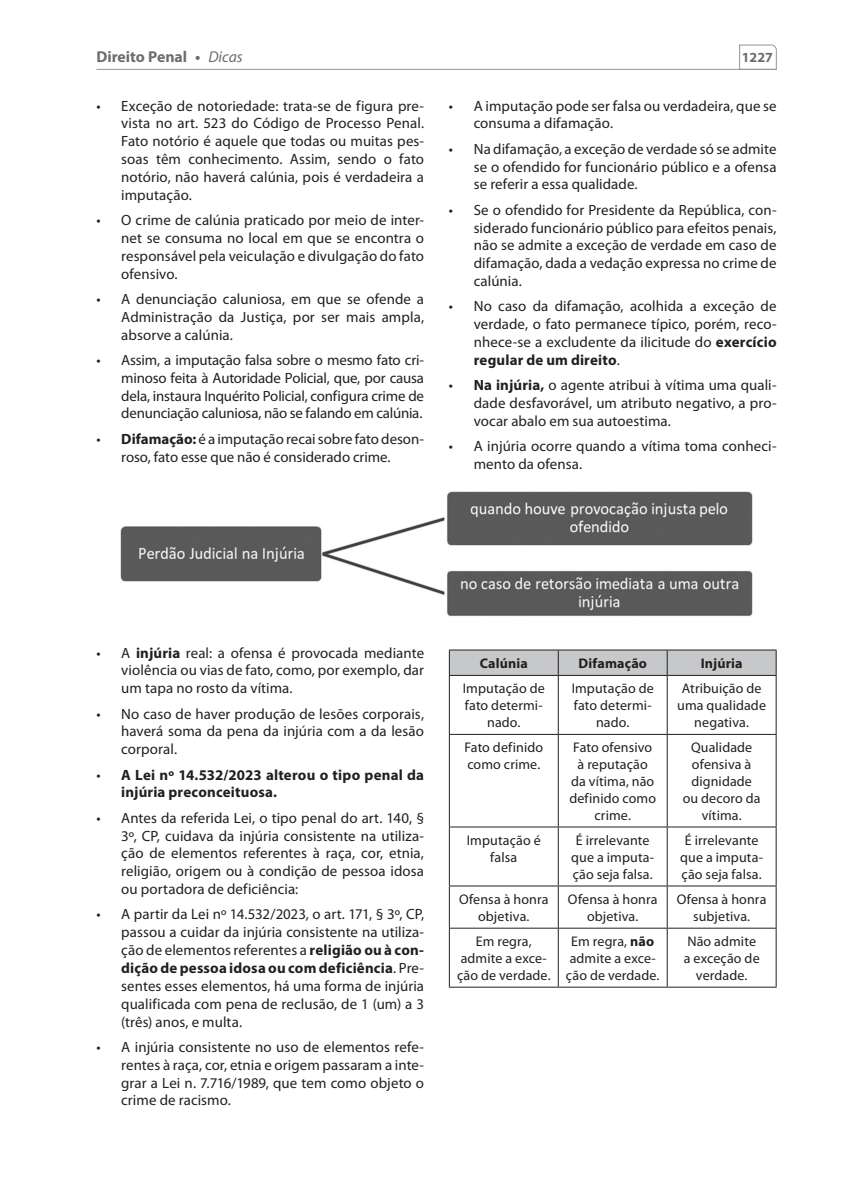
<style>
.page{position:relative;width:844px;height:1194px;background:#fff}
.page>*{position:absolute;margin:0;border:0;box-sizing:border-box;transform-origin:0 0}
.t1{font:700 15.75px "Myriad Pro";color:#6c6d70}
.ALTERNATIVA{font:14.88px/17.8px "Myriad Pro";letter-spacing:.005em;color:#231f20;text-align:justify}
.ALTERNATIVA-2{font:700 14.88px/17.8px "Myriad Pro";letter-spacing:.01em;color:#231f20}
.TABELA_8{font:14px/16.8px "Myriad Pro";letter-spacing:.01em;color:#231f20;text-align:center}
.Tabela_titulo{font:700 14px "Myriad Pro";letter-spacing:.015em;color:#231f20}
.t2{font:700 14px "Myriad Pro";color:#6c6d70}
.s1{font-weight:400;font-style:italic}
.s2{font-weight:700}
.s3{font-weight:400}
</style>
<div class="page">
<hr style="left:96px;top:69px;width:680px;height:1px;background:#939598">
<svg style="left:738px;top:45px;width:38px;height:25px"></svg>
<img style="left:120px;top:491px;width:633px;height:125px">
<svg style="left:450px;top:676px;width:325px;height:311px"></svg>
<hr style="left:449px;top:734px;width:109px;height:1px;background:#231f20">
<hr style="left:558px;top:734px;width:109px;height:1px;background:#231f20">
<hr style="left:667px;top:734px;width:109px;height:1px;background:#231f20">
<hr style="left:449px;top:826px;width:109px;height:1px;background:#231f20">
<hr style="left:558px;top:826px;width:109px;height:1px;background:#231f20">
<hr style="left:667px;top:826px;width:109px;height:1px;background:#231f20">
<hr style="left:449px;top:885px;width:109px;height:1px;background:#231f20">
<hr style="left:558px;top:885px;width:109px;height:1px;background:#231f20">
<hr style="left:667px;top:885px;width:109px;height:1px;background:#231f20">
<hr style="left:449px;top:928px;width:109px;height:1px;background:#231f20">
<hr style="left:558px;top:928px;width:109px;height:1px;background:#231f20">
<hr style="left:667px;top:928px;width:109px;height:1px;background:#231f20">
<hr style="left:557px;top:676px;width:1px;height:58px;background:#231f20">
<hr style="left:666px;top:676px;width:1px;height:58px;background:#231f20">
<hr style="left:557px;top:735px;width:1px;height:91px;background:#231f20">
<hr style="left:666px;top:735px;width:1px;height:91px;background:#231f20">
<hr style="left:557px;top:827px;width:1px;height:58px;background:#231f20">
<hr style="left:666px;top:827px;width:1px;height:58px;background:#231f20">
<hr style="left:557px;top:886px;width:1px;height:42px;background:#231f20">
<hr style="left:666px;top:886px;width:1px;height:42px;background:#231f20">
<hr style="left:557px;top:928px;width:1px;height:59px;background:#231f20">
<hr style="left:666px;top:928px;width:1px;height:59px;background:#231f20">
<hr style="left:449px;top:676px;width:1px;height:58px;background:#231f20">
<hr style="left:775px;top:676px;width:1px;height:58px;background:#231f20">
<hr style="left:449px;top:735px;width:1px;height:91px;background:#231f20">
<hr style="left:775px;top:735px;width:1px;height:91px;background:#231f20">
<hr style="left:449px;top:827px;width:1px;height:58px;background:#231f20">
<hr style="left:775px;top:827px;width:1px;height:58px;background:#231f20">
<hr style="left:449px;top:886px;width:1px;height:42px;background:#231f20">
<hr style="left:775px;top:886px;width:1px;height:42px;background:#231f20">
<hr style="left:449px;top:928px;width:1px;height:59px;background:#231f20">
<hr style="left:775px;top:928px;width:1px;height:59px;background:#231f20">
<hr style="left:449px;top:987px;width:109px;height:1px;background:#231f20">
<hr style="left:558px;top:987px;width:109px;height:1px;background:#231f20">
<hr style="left:667px;top:987px;width:109px;height:1px;background:#231f20">
<hr style="left:449px;top:649px;width:109px;height:1px;background:#231f20">
<hr style="left:558px;top:649px;width:109px;height:1px;background:#231f20">
<hr style="left:667px;top:649px;width:109px;height:1px;background:#231f20">
<svg style="left:449px;top:650px;width:327px;height:25px;background:#c1c2c4"></svg>
<hr style="left:449px;top:675px;width:109px;height:1px;background:#231f20">
<hr style="left:558px;top:675px;width:109px;height:1px;background:#231f20">
<hr style="left:667px;top:675px;width:109px;height:1px;background:#231f20">
<p class="t1" style="left:96px;top:46px;width:148px">Direito Penal • <span class="s1">Dicas</span></p>
<p class="t2" style="left:741px;top:49px;width:33px">1227</p>
<p class="ALTERNATIVA" style="left:121px;top:97px;width:304px;text-indent:-25px">• Exceção de notoriedade: trata-se de figura pre&shy;vista no art. 523 do Código de Processo Penal.<br>Fato notório é aquele que todas ou muitas pes&shy;soas têm conhecimento. Assim, sendo o fato notório, não haverá calúnia, pois é verdadeira a imputação.</p>
<p class="ALTERNATIVA" style="left:121px;top:211px;width:304px;text-indent:-25px">• O crime de calúnia praticado por meio de inter&shy;net se consuma no local em que se encontra o responsável pela veiculação e divulgação do fato ofensivo.</p>
<p class="ALTERNATIVA" style="left:121px;top:290px;width:304px;text-indent:-25px">• A denunciação caluniosa, em que se ofende a Administração da Justiça, por ser mais ampla, absorve a calúnia.</p>
<p class="ALTERNATIVA" style="left:121px;top:351px;width:304px;text-indent:-25px">• Assim, a imputação falsa sobre o mesmo fato cri&shy;minoso feita à Autoridade Policial, que, por causa dela, instaura Inquérito Policial, configura crime de denunciação caluniosa, não se falando em calúnia.</p>
<p class="ALTERNATIVA" style="left:96px;top:430px;width:329px;text-align:center">• <span class="s2">Difamação:</span> é a imputação recai sobre fato deson&shy;roso, fato esse que não é considerado crime.</p>
<p class="ALTERNATIVA" style="left:473px;top:97px;width:304px;text-indent:-25px">• A imputação pode ser falsa ou verdadeira, que se consuma a difamação.</p>
<p class="ALTERNATIVA" style="left:473px;top:140px;width:304px;text-indent:-25px">• Na difamação, a exceção de verdade só se admite se o ofendido for funcionário público e a ofensa se referir a essa qualidade.</p>
<p class="ALTERNATIVA" style="left:473px;top:201px;width:304px;text-indent:-25px">• Se o ofendido for Presidente da República, con&shy;siderado funcionário público para efeitos penais, não se admite a exceção de verdade em caso de difamação, dada a vedação expressa no crime de calúnia.</p>
<p class="ALTERNATIVA" style="left:473px;top:298px;width:304px;text-indent:-25px">• No caso da difamação, acolhida a exceção de verdade, o fato permanece típico, porém, reco&shy;nhece-se a excludente da ilicitude do <span class="s2">exercício regular de um direito</span>.</p>
<p class="ALTERNATIVA" style="left:473px;top:377px;width:304px;text-indent:-25px">• <span class="s2">Na injúria,</span> o agente atribui à vítima uma quali&shy;dade desfavorável, um atributo negativo, a pro&shy;vocar abalo em sua autoestima.</p>
<p class="ALTERNATIVA" style="left:473px;top:438px;width:304px;text-indent:-25px">• A injúria ocorre quando a vítima toma conheci&shy;mento da ofensa.</p>
<p class="ALTERNATIVA" style="left:121px;top:644px;width:304px;text-indent:-25px">• A <span class="s2">injúria</span> real: a ofensa é provocada mediante violência ou vias de fato, como, por exemplo, dar um tapa no rosto da vítima.</p>
<p class="ALTERNATIVA" style="left:121px;top:705px;width:304px;text-indent:-25px">• No caso de haver produção de lesões corporais, haverá soma da pena da injúria com a da lesão corporal.</p>
<p class="ALTERNATIVA-2" style="left:121px;top:765px;width:304px;text-indent:-25px"><span class="s3">•</span> A Lei nº 14.532/2023 alterou o tipo penal da injúria preconceituosa.</p>
<p class="ALTERNATIVA" style="left:121px;top:809px;width:304px;text-indent:-25px">• Antes da referida Lei, o tipo penal do art. 140, § 3º, CP, cuidava da injúria consistente na utiliza&shy;ção de elementos referentes à raça, cor, etnia, religião, origem ou à condição de pessoa idosa ou portadora de deficiência:</p>
<p class="ALTERNATIVA" style="left:121px;top:906px;width:304px;text-indent:-25px">• A partir da Lei nº 14.532/2023, o art. 171, § 3º, CP, passou a cuidar da injúria consistente na utiliza&shy;ção de elementos referentes a <span class="s2">religião ou à con&shy;dição de pessoa idosa ou com deficiência</span>. Pre&shy;sentes esses elementos, há uma forma de injúria qualificada com pena de reclusão, de 1 (um) a 3 (três) anos, e multa.</p>
<p class="ALTERNATIVA" style="left:121px;top:1038px;width:304px;text-indent:-25px">• A injúria consistente no uso de elementos refe&shy;rentes à raça, cor, etnia e origem passaram a inte&shy;grar a Lei n. 7.716/1989, que tem como objeto o crime de racismo.</p>
<p class="Tabela_titulo" style="left:479px;top:654px;width:50px">Calúnia</p>
<p class="Tabela_titulo" style="left:578px;top:654px;width:70px">Difamação</p>
<p class="Tabela_titulo" style="left:700px;top:654px;width:43px">Injúria</p>
<p class="TABELA_8" style="left:462px;top:680px;width:83px">Imputação de fato determi&shy;nado.</p>
<p class="TABELA_8" style="left:571px;top:680px;width:83px">Imputação de fato determi&shy;nado.</p>
<p class="TABELA_8" style="left:677px;top:680px;width:90px">Atribuição de uma qualidade negativa.</p>
<p class="TABELA_8" style="left:464px;top:739px;width:80px;text-align:left">Fato definido como crime.</p>
<p class="TABELA_8" style="left:569px;top:739px;width:88px">Fato ofensivo à reputação da vítima, não definido como crime.</p>
<p class="TABELA_8" style="left:682px;top:739px;width:79px">Qualidade ofensiva à dignidade ou decoro da vítima.</p>
<p class="TABELA_8" style="left:466px;top:832px;width:75px">Imputação é falsa</p>
<p class="TABELA_8" style="left:571px;top:832px;width:84px">É irrelevante que a imputa&shy;ção seja falsa.</p>
<p class="TABELA_8" style="left:680px;top:832px;width:84px">É irrelevante que a imputa&shy;ção seja falsa.</p>
<p class="TABELA_8" style="left:459px;top:891px;width:91px">Ofensa à honra objetiva.</p>
<p class="TABELA_8" style="left:568px;top:891px;width:91px">Ofensa à honra objetiva.</p>
<p class="TABELA_8" style="left:676px;top:891px;width:91px">Ofensa à honra subjetiva.</p>
<p class="TABELA_8" style="left:457px;top:933px;width:95px">Em regra, admite a exce&shy;ção de verdade.</p>
<p class="TABELA_8" style="left:566px;top:933px;width:95px">Em regra, <span class="s2">não </span>admite a exce&shy;ção de verdade.</p>
<p class="TABELA_8" style="left:683px;top:933px;width:77px">Não admite a exceção de verdade.</p>
</div>
